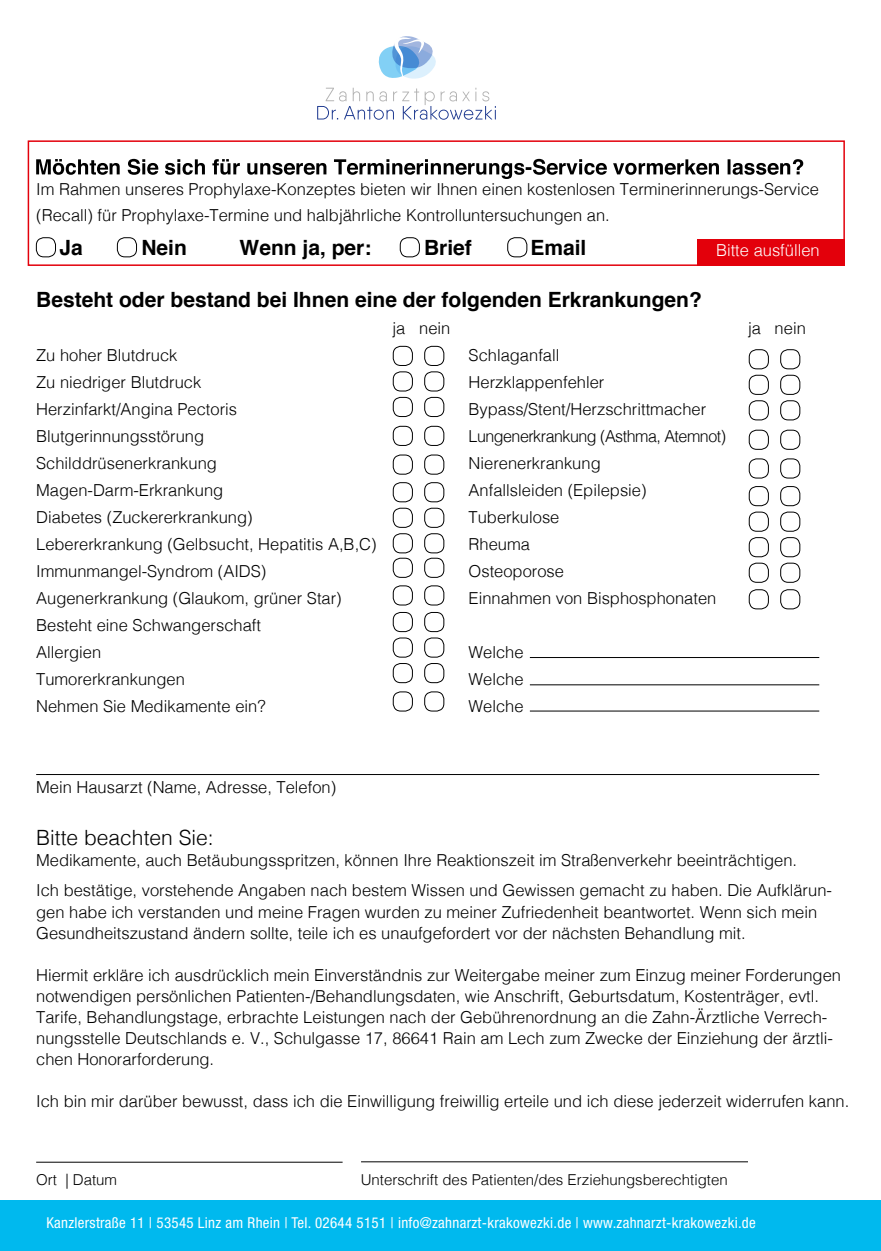
<style>
.page{position:relative;width:881px;height:1251px;background:#fff}
.page>*{position:absolute;margin:0;border:0;box-sizing:border-box;transform-origin:0 0}
.t1{font:700 21px "Helvetica";color:#000}
.t2{font:300 21px "Helvetica";color:#000}
.t3{font:300 16.5px/21px "Helvetica";color:#000}
.t4{font:300 16.5px "Helvetica";letter-spacing:-.03em;color:#000}
.t5{font:300 16.5px "Helvetica";color:#fff}
.t6{font:condensed 15px "Helvetica Neue";letter-spacing:.08em;color:#fff}
.t7{font:condensed 15px "Helvetica Neue";letter-spacing:.03em;color:#fff}
.t8{font:300 15px "Helvetica";color:#000}
</style>
<div class="page">
<svg style="left:36px;top:159px;width:767px;height:20px"></svg>
<hr style="left:36px;top:1161px;width:306px;height:1px;background:#000">
<hr style="left:361px;top:1161px;width:386px;height:1px;background:#000">
<hr style="left:529px;top:657px;width:290px;height:1px;background:#000">
<hr style="left:529px;top:710px;width:290px;height:1px;background:#000">
<hr style="left:529px;top:684px;width:290px;height:1px;background:#000">
<hr style="left:36px;top:774px;width:783px;height:1px;background:#000">
<svg style="left:317px;top:88px;width:178px;height:32px"></svg>
<svg style="left:378px;top:36px;width:58px;height:43px"></svg>
<div style="left:117px;top:237px;width:20px;height:20px;border:1px solid #000;border-radius:7px"></div>
<div style="left:36px;top:237px;width:20px;height:20px;border:1px solid #000;border-radius:7px"></div>
<div style="left:393px;top:346px;width:19px;height:19px;border:1px solid #000;border-radius:7px"></div>
<div style="left:424px;top:346px;width:20px;height:19px;border:1px solid #000;border-radius:7px"></div>
<div style="left:393px;top:371px;width:19px;height:20px;border:1px solid #000;border-radius:7px"></div>
<div style="left:424px;top:371px;width:20px;height:20px;border:1px solid #000;border-radius:7px"></div>
<div style="left:393px;top:397px;width:19px;height:19px;border:1px solid #000;border-radius:7px"></div>
<div style="left:424px;top:397px;width:20px;height:19px;border:1px solid #000;border-radius:7px"></div>
<div style="left:393px;top:426px;width:19px;height:19px;border:1px solid #000;border-radius:7px"></div>
<div style="left:424px;top:426px;width:20px;height:19px;border:1px solid #000;border-radius:7px"></div>
<div style="left:393px;top:455px;width:19px;height:19px;border:1px solid #000;border-radius:7px"></div>
<div style="left:424px;top:455px;width:20px;height:19px;border:1px solid #000;border-radius:7px"></div>
<div style="left:393px;top:482px;width:19px;height:20px;border:1px solid #000;border-radius:7px"></div>
<div style="left:424px;top:482px;width:20px;height:20px;border:1px solid #000;border-radius:7px"></div>
<div style="left:393px;top:508px;width:19px;height:19px;border:1px solid #000;border-radius:7px"></div>
<div style="left:424px;top:508px;width:20px;height:19px;border:1px solid #000;border-radius:7px"></div>
<div style="left:393px;top:533px;width:19px;height:20px;border:1px solid #000;border-radius:7px"></div>
<div style="left:424px;top:533px;width:20px;height:20px;border:1px solid #000;border-radius:7px"></div>
<div style="left:393px;top:558px;width:19px;height:19px;border:1px solid #000;border-radius:7px"></div>
<div style="left:424px;top:558px;width:20px;height:19px;border:1px solid #000;border-radius:7px"></div>
<div style="left:748px;top:349px;width:20px;height:20px;border:1px solid #000;border-radius:7px"></div>
<div style="left:780px;top:349px;width:19px;height:20px;border:1px solid #000;border-radius:7px"></div>
<div style="left:748px;top:375px;width:20px;height:19px;border:1px solid #000;border-radius:7px"></div>
<div style="left:780px;top:375px;width:19px;height:19px;border:1px solid #000;border-radius:7px"></div>
<div style="left:748px;top:400px;width:20px;height:20px;border:1px solid #000;border-radius:7px"></div>
<div style="left:780px;top:400px;width:19px;height:20px;border:1px solid #000;border-radius:7px"></div>
<div style="left:748px;top:430px;width:20px;height:19px;border:1px solid #000;border-radius:7px"></div>
<div style="left:780px;top:430px;width:19px;height:19px;border:1px solid #000;border-radius:7px"></div>
<div style="left:748px;top:458px;width:20px;height:20px;border:1px solid #000;border-radius:7px"></div>
<div style="left:780px;top:458px;width:19px;height:20px;border:1px solid #000;border-radius:7px"></div>
<div style="left:748px;top:486px;width:20px;height:20px;border:1px solid #000;border-radius:7px"></div>
<div style="left:780px;top:486px;width:19px;height:20px;border:1px solid #000;border-radius:7px"></div>
<div style="left:748px;top:512px;width:20px;height:19px;border:1px solid #000;border-radius:7px"></div>
<div style="left:780px;top:512px;width:19px;height:19px;border:1px solid #000;border-radius:7px"></div>
<div style="left:748px;top:537px;width:20px;height:20px;border:1px solid #000;border-radius:7px"></div>
<div style="left:780px;top:537px;width:19px;height:20px;border:1px solid #000;border-radius:7px"></div>
<div style="left:748px;top:563px;width:20px;height:19px;border:1px solid #000;border-radius:7px"></div>
<div style="left:780px;top:563px;width:19px;height:19px;border:1px solid #000;border-radius:7px"></div>
<div style="left:748px;top:589px;width:20px;height:20px;border:1px solid #000;border-radius:7px"></div>
<div style="left:780px;top:589px;width:19px;height:20px;border:1px solid #000;border-radius:7px"></div>
<div style="left:393px;top:585px;width:19px;height:20px;border:1px solid #000;border-radius:7px"></div>
<div style="left:424px;top:585px;width:20px;height:20px;border:1px solid #000;border-radius:7px"></div>
<div style="left:393px;top:612px;width:19px;height:19px;border:1px solid #000;border-radius:7px"></div>
<div style="left:424px;top:612px;width:20px;height:19px;border:1px solid #000;border-radius:7px"></div>
<div style="left:393px;top:637px;width:19px;height:20px;border:1px solid #000;border-radius:7px"></div>
<div style="left:424px;top:637px;width:20px;height:20px;border:1px solid #000;border-radius:7px"></div>
<div style="left:393px;top:663px;width:19px;height:19px;border:1px solid #000;border-radius:7px"></div>
<div style="left:424px;top:663px;width:20px;height:19px;border:1px solid #000;border-radius:7px"></div>
<div style="left:393px;top:691px;width:19px;height:20px;border:1px solid #000;border-radius:7px"></div>
<div style="left:424px;top:691px;width:20px;height:20px;border:1px solid #000;border-radius:7px"></div>
<div style="left:28px;top:140px;width:816px;height:126px;border:2px solid #e3000b"></div>
<div style="left:696px;top:239px;width:148px;height:27px;background:#e3000b"></div>
<div style="left:400px;top:237px;width:19px;height:20px;border:1px solid #000;border-radius:7px"></div>
<div style="left:507px;top:237px;width:20px;height:20px;border:1px solid #000;border-radius:7px"></div>
<div style="left:0;top:1199px;width:880px;height:51px;background:#00b9ee"></div>
<p class="t3" style="left:36px;top:176px;width:784px;line-height:25.2px">Im Rahmen unseres Prophylaxe-Konzeptes bieten wir Ihnen einen kostenlosen Terminerinnerungs-Service (Recall) für Prophylaxe-Termine und halbjährliche Kontrolluntersuchungen an.</p>
<p class="t1" style="left:59px;top:234px;width:25px">Ja</p>
<p class="t1" style="left:141px;top:234px;width:47px">Nein</p>
<p class="t1" style="left:239px;top:234px;width:133px">Wenn ja, per:</p>
<p class="t1" style="left:424px;top:234px;width:49px">Brief</p>
<p class="t1" style="left:530px;top:234px;width:58px">Email</p>
<p class="t1" style="left:36px;top:286px;width:667px">Besteht oder bestand bei Ihnen eine der folgenden Erkrankungen?</p>
<p class="t3" style="left:392px;top:316px;width:59px">ja nein</p>
<p class="t3" style="left:747px;top:316px;width:59px">ja nein</p>
<p class="t3" style="left:36px;top:343px;width:143px">Zu hoher Blutdruck</p>
<p class="t3" style="left:468px;top:343px;width:92px">Schlaganfall</p>
<p class="t3" style="left:36px;top:370px;width:167px">Zu niedriger Blutdruck</p>
<p class="t3" style="left:468px;top:370px;width:137px">Herzklappenfehler</p>
<p class="t3" style="left:36px;top:397px;width:202px">Herzinfarkt/Angina Pectoris</p>
<p class="t3" style="left:468px;top:397px;width:239px">Bypass/Stent/Herzschrittmacher</p>
<p class="t3" style="left:36px;top:424px;width:169px">Blutgerinnungsstörung</p>
<p class="t4" style="left:468px;top:422px;width:259px">Lungenerkrankung (Asthma, Atemnot)</p>
<p class="t3" style="left:36px;top:451px;width:182px">Schilddrüsenerkrankung</p>
<p class="t3" style="left:468px;top:451px;width:134px">Nierenerkrankung</p>
<p class="t3" style="left:36px;top:478px;width:189px">Magen-Darm-Erkrankung</p>
<p class="t3" style="left:468px;top:478px;width:179px">Anfallsleiden (Epilepsie)</p>
<p class="t3" style="left:36px;top:505px;width:218px">Diabetes (Zuckererkrankung)</p>
<p class="t3" style="left:468px;top:505px;width:92px">Tuberkulose</p>
<p class="t3" style="left:36px;top:532px;width:342px">Lebererkrankung (Gelbsucht, Hepatitis A,B,C)</p>
<p class="t3" style="left:468px;top:532px;width:63px">Rheuma</p>
<p class="t3" style="left:36px;top:559px;width:232px">Immunmangel-Syndrom (AIDS)</p>
<p class="t3" style="left:468px;top:559px;width:97px">Osteoporose</p>
<p class="t3" style="left:36px;top:586px;width:307px">Augenerkrankung (Glaukom, grüner Star)</p>
<p class="t3" style="left:468px;top:586px;width:249px">Einnahmen von Bisphosphonaten</p>
<p class="t3" style="left:36px;top:610px;width:226px;line-height:27px">Besteht eine Schwangerschaft<br>Allergien</p>
<p class="t5" style="left:715px;top:236px;width:105px">Bitte ausfüllen</p>
<p class="t3" style="left:468px;top:640px;width:57px">Welche</p>
<p class="t3" style="left:36px;top:667px;width:150px">Tumorerkrankungen</p>
<p class="t3" style="left:468px;top:667px;width:57px">Welche</p>
<p class="t3" style="left:36px;top:694px;width:231px">Nehmen Sie Medikamente ein?</p>
<p class="t3" style="left:468px;top:694px;width:57px">Welche</p>
<p class="t3" style="left:36px;top:775px;width:301px">Mein Hausarzt (Name, Adresse, Telefon)</p>
<p class="t2" style="left:36px;top:820px;width:179px">Bitte beachten Sie:</p>
<p class="t3" style="left:36px;top:844px;width:797px;line-height:30px">Medikamente, auch Betäubungsspritzen, können Ihre Reaktionszeit im Straßenverkehr beeinträchtigen.<br>Ich bestätige, vorstehende Angaben nach bestem Wissen und Gewissen gemacht zu haben. Die Aufklärun-</p>
<p class="t3" style="left:36px;top:899px;width:782px">gen habe ich verstanden und meine Fragen wurden zu meiner Zufriedenheit beantwortet. Wenn sich mein<br>Gesundheitszustand ändern sollte, teile ich es unaufgefordert vor der nächsten Behandlung mit.</p>
<p class="t3" style="left:36px;top:962px;width:806px">Hiermit erkläre ich ausdrücklich mein Einverständnis zur Weitergabe meiner zum Einzug meiner Forderungen notwendigen persönlichen Patienten-/Behandlungsdaten, wie Anschrift, Geburtsdatum, Kostenträger, evtl.<br>Tarife, Behandlungstage, erbrachte Leistungen nach der Gebührenordnung an die Zahn-Ärztliche Verrech&shy;nungsstelle Deutschlands e. V., Schulgasse 17, 86641 Rain am Lech zum Zwecke der Einziehung der ärztli&shy;chen Honorarforderung.</p>
<p class="t3" style="left:36px;top:1088px;width:814px">Ich bin mir darüber bewusst, dass ich die Einwilligung freiwillig erteile und ich diese jederzeit widerrufen kann.</p>
<p class="t8" style="left:36px;top:1166px;width:82px">Ort | Datum</p>
<p class="t8" style="left:360px;top:1166px;width:368px">Unterschrift des Patienten/des Erziehungsberechtigten</p>
<p class="t7" style="left:46px;top:1213px;width:710px">Kanzlerstraße 11 | 53545 Linz am Rhein | Tel. 02644 5151 | info@zahnarzt-krakowezki.de | www.zahnarzt-krakowezki.de</p>
<p class="t6" style="left:36px;top:1220px;width:813px">Kanzlerstraße 11 | 53545 Linz am Rhein | Tel. 02644 5151 | info@zahnarzt-krakowezki.de | www.zahnarzt-krakowezki.de</p>
</div>
